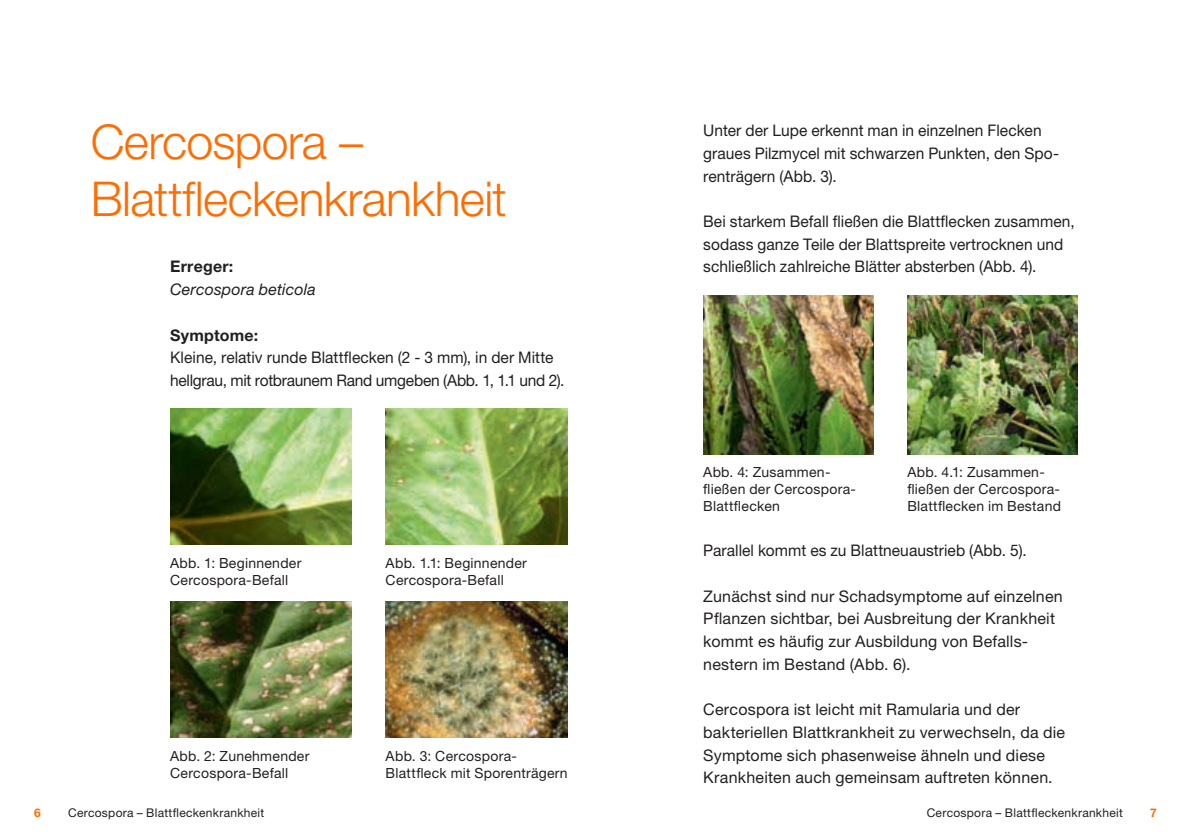
<style>
.page{position:relative;width:1191px;height:840px;background:#fff}
.page>*{position:absolute;margin:0;border:0;box-sizing:border-box;transform-origin:0 0}
.t1{font:300 48px/56.6px "Helvetica Neue LT Std";letter-spacing:-.015em;color:#ff6c00}
.t2{font:16px/22.6px "Helvetica Neue";letter-spacing:.005em;color:#231f20}
.t3{font:16px/22.6px "Helvetica Neue LT Std";letter-spacing:.015em;color:#231f20}
.t4{font:italic 16px "Helvetica Neue";letter-spacing:.005em;color:#231f20}
.t5{font:700 16px "Helvetica Neue";letter-spacing:.015em;color:#231f20}
.t6{font:14px/17px "Helvetica Neue LT Std";letter-spacing:.02em;color:#231f20}
.t7{font:12px "Helvetica Neue LT Std";letter-spacing:.025em;color:#231f20}
.t8{font:700 12px "Helvetica Neue LT Std";color:#ff6c00}
</style>
<div class="page">
<img style="left:386px;top:601px;width:181px;height:136px">
<img style="left:170px;top:408px;width:181px;height:136px">
<img style="left:386px;top:408px;width:181px;height:136px">
<img style="left:170px;top:601px;width:181px;height:136px">
<img style="left:907px;top:295px;width:170px;height:159px">
<img style="left:703px;top:295px;width:170px;height:159px">
<h1 class="t1" style="left:91px;top:112px;width:417px">Cercospora –<br>Blattfleckenkrankheit</h1>
<p class="t5" style="left:170px;top:257px;width:65px">Erreger:</p>
<p class="t4" style="left:170px;top:279px;width:147px">Cercospora beticola</p>
<p class="t5" style="left:170px;top:325px;width:89px">Symptome:</p>
<p class="t2" style="left:170px;top:346px;width:396px">Kleine, relativ runde Blattflecken (2 - 3 mm), in der Mitte hellgrau, mit rotbraunem Rand umgeben (Abb. 1, 1.1 und 2).</p>
<p class="t6" style="left:170px;top:553px;width:133px">Abb. 1: Beginnender<br>Cercospora-Befall</p>
<p class="t6" style="left:386px;top:553px;width:143px">Abb. 1.1: Beginnender<br>Cercospora-Befall</p>
<p class="t6" style="left:170px;top:746px;width:141px">Abb. 2: Zunehmender<br>Cercospora-Befall</p>
<p class="t6" style="left:386px;top:746px;width:184px">Abb. 3: Cercospora-<br>Blattfleck mit Sporenträgern</p>
<p class="t2" style="left:703px;top:119px;width:357px">Unter der Lupe erkennt man in einzelnen Flecken graues Pilzmycel mit schwarzen Punkten, den Spo&shy;renträgern (Abb. 3).</p>
<p class="t2" style="left:703px;top:210px;width:373px">Bei starkem Befall fließen die Blattflecken zusammen, sodass ganze Teile der Blattspreite vertrocknen und schließlich zahlreiche Blätter absterben (Abb. 4).</p>
<p class="t6" style="left:703px;top:463px;width:154px">Abb. 4: Zusammen&shy;fließen der Cercospora-<br>Blattflecken</p>
<p class="t6" style="left:907px;top:463px;width:155px">Abb. 4.1: Zusammen&shy;fließen der Cercospora-<br>Blattflecken im Bestand</p>
<p class="t2" style="left:703px;top:538px;width:325px">Parallel kommt es zu Blattneuaustrieb (Abb. 5).</p>
<p class="t3" style="left:703px;top:584px;width:361px">Zunächst sind nur Schadsymptome auf einzelnen Pflanzen sichtbar, bei Ausbreitung der Krankheit kommt es häufig zur Ausbildung von Befalls&shy;nestern im Bestand (Abb. 6).</p>
<p class="t3" style="left:703px;top:697px;width:363px">Cercospora ist leicht mit Ramularia und der bakteriellen Blattkrankheit zu verwechseln, da die Symptome sich phasenweise ähneln und diese Krankheiten auch gemeinsam auftreten können.</p>
<p class="t8" style="left:34px;top:805px;width:8px">6</p>
<p class="t7" style="left:68px;top:805px;width:198px">Cercospora – Blattfleckenkrankheit</p>
<p class="t7" style="left:926px;top:805px;width:198px">Cercospora – Blattfleckenkrankheit</p>
<p class="t8" style="left:1150px;top:805px;width:8px">7</p>
</div>
